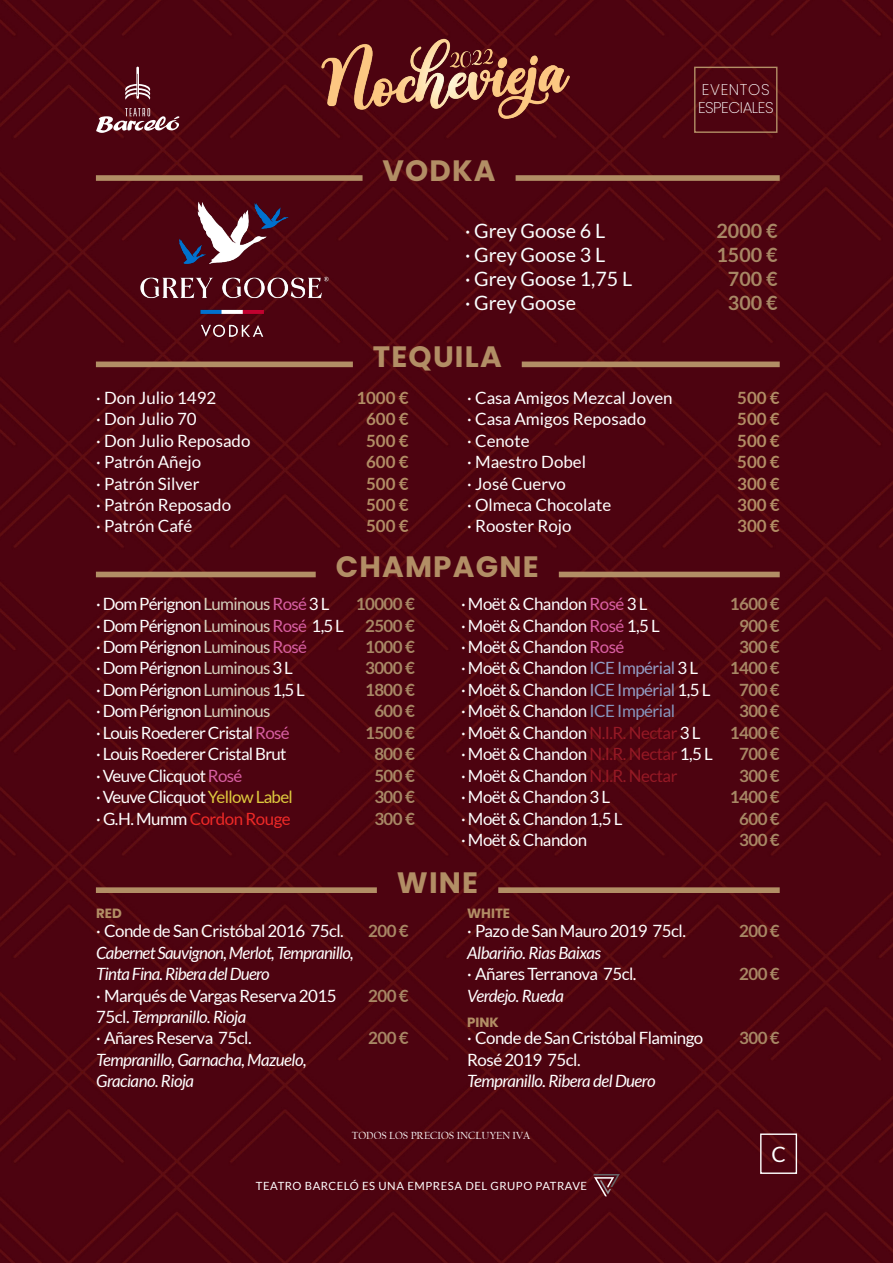
<style>
.page{position:relative;width:893px;height:1263px;background:#fff}
.page>*{position:absolute;margin:0;border:0;box-sizing:border-box;transform-origin:0 0}
.t1{font:700 29.4px "Poppins";letter-spacing:.04em;color:#b28e65}
.t2{font:21.15px "Lato";color:#fff}
.t3{font:19.8px "Lato";color:#faffff}
.t4{font:700 19.8px "Lato";color:#a88865}
.t5{font:16.95px/21.5px "Lato";letter-spacing:-.03em;color:#fff}
.t6{font:16.95px "Lato";color:#fff}
.t7{font:italic 16.95px/21.5px "Lato";letter-spacing:-.03em;color:#fff}
.t8{font:700 16.95px "Lato";letter-spacing:-.03em;color:#a88865}
.t9{font:700 16.95px "Lato";color:#b28e65}
.t10{font:16.95px "Lato";letter-spacing:-.03em;color:#ee2927}
.t11{font:200 15.45px "Poppins";letter-spacing:-.03em;color:#fff}
.t12{font:200 15.45px "Poppins";letter-spacing:.04em;color:#fff}
.t13{font:700 13.35px "Poppins";color:#b28e65}
.t14{font:11.25px "Lato";letter-spacing:.05em;color:#fff}
.t15{font:10.8px "Californian FB";color:#fff}
.s1{color:#d5d0bd}
.s2{color:#d85fa2}
.s3{color:#deca3e}
.s4{color:#fff}
.s5{color:#da5fa3}
.s6{color:#929cc3}
.s7{color:#8796bd}
.s8{color:#951925}
.s9{font-style:italic}
</style>
<div class="page">
<img style="left:0;top:0;width:893px;height:1263px">
<div style="left:522px;top:361px;width:258px;height:6px;background:#b28e65"></div>
<div style="left:498px;top:887px;width:282px;height:6px;background:#b28e65"></div>
<div style="left:96px;top:361px;width:257px;height:6px;background:#b28e65"></div>
<div style="left:96px;top:887px;width:281px;height:6px;background:#b28e65"></div>
<div style="left:516px;top:175px;width:264px;height:6px;background:#b28e65"></div>
<div style="left:96px;top:175px;width:267px;height:6px;background:#b28e65"></div>
<div style="left:96px;top:572px;width:220px;height:5px;background:#b28e65"></div>
<div style="left:559px;top:572px;width:221px;height:5px;background:#b28e65"></div>
<svg style="left:125px;top:67px;width:25px;height:33px"></svg>
<svg style="left:95px;top:108px;width:88px;height:25px"></svg>
<div style="left:694px;top:67px;width:83px;height:66px;border:1px solid #b28e65"></div>
<div style="left:760px;top:1133px;width:37px;height:41px;border:1px solid #fff"></div>
<svg style="left:593px;top:1174px;width:27px;height:22px"></svg>
<img style="left:102px;top:163px;width:258px;height:211px">
<img style="left:317px;top:38px;width:256px;height:83px">
<p class="t6" style="left:96px;top:388px;width:122px">· Don Julio 1492</p>
<p class="t6" style="left:96px;top:410px;width:102px">· Don Julio 70</p>
<p class="t6" style="left:96px;top:431px;width:156px">· Don Julio Reposado</p>
<p class="t6" style="left:96px;top:453px;width:107px">· Patrón Añejo</p>
<p class="t6" style="left:96px;top:474px;width:105px">· Patrón Silver</p>
<p class="t6" style="left:96px;top:495px;width:136px">· Patrón Reposado</p>
<p class="t6" style="left:96px;top:517px;width:98px">· Patrón Café</p>
<p class="t1" style="left:382px;top:154px;width:115px">VODKA</p>
<p class="t3" style="left:465px;top:220px;width:142px">· Grey Goose 6 L</p>
<p class="t3" style="left:465px;top:244px;width:142px">· Grey Goose 3 L</p>
<p class="t3" style="left:465px;top:268px;width:169px">· Grey Goose 1,75 L</p>
<p class="t3" style="left:465px;top:292px;width:112px">· Grey Goose</p>
<p class="t1" style="left:373px;top:340px;width:130px">TEQUILA</p>
<p class="t9" style="left:356px;top:388px;width:54px">1000 €</p>
<p class="t9" style="left:366px;top:409px;width:44px">600 €</p>
<p class="t9" style="left:366px;top:431px;width:44px">500 €</p>
<p class="t9" style="left:366px;top:452px;width:44px">600 €</p>
<p class="t9" style="left:366px;top:474px;width:44px">500 €</p>
<p class="t9" style="left:366px;top:495px;width:44px">500 €</p>
<p class="t9" style="left:366px;top:517px;width:44px">500 €</p>
<p class="t6" style="left:467px;top:388px;width:207px">· Casa Amigos Mezcal Joven</p>
<p class="t6" style="left:467px;top:410px;width:180px">· Casa Amigos Reposado</p>
<p class="t5" style="left:467px;top:430px;width:64px">· Cenote</p>
<p class="t6" style="left:467px;top:453px;width:120px">· Maestro Dobel</p>
<p class="t6" style="left:467px;top:474px;width:100px">· José Cuervo</p>
<p class="t6" style="left:467px;top:495px;width:146px">· Olmeca Chocolate</p>
<p class="t6" style="left:467px;top:517px;width:106px">· Rooster Rojo</p>
<p class="t1" style="left:336px;top:550px;width:204px">CHAMPAGNE</p>
<p class="t12" style="left:702px;top:81px;width:69px">EVENTOS</p>
<p class="t11" style="left:698px;top:99px;width:77px">ESPECIALES</p>
<p class="t4" style="left:716px;top:219px;width:63px">2000 €</p>
<p class="t4" style="left:716px;top:243px;width:63px">1500 €</p>
<p class="t4" style="left:728px;top:267px;width:51px">700 €</p>
<p class="t4" style="left:728px;top:291px;width:51px">300 €</p>
<p class="t9" style="left:737px;top:388px;width:44px">500 €</p>
<p class="t9" style="left:737px;top:409px;width:44px">500 €</p>
<p class="t9" style="left:737px;top:431px;width:44px">500 €</p>
<p class="t9" style="left:737px;top:452px;width:44px">500 €</p>
<p class="t9" style="left:737px;top:474px;width:44px">300 €</p>
<p class="t9" style="left:737px;top:495px;width:44px">300 €</p>
<p class="t9" style="left:737px;top:517px;width:44px">300 €</p>
<p class="t5" style="left:96px;top:593px;width:235px">· Dom Pérignon<span class="s1">Luminous</span><span class="s2">Rosé</span>3 L</p>
<p class="t5" style="left:96px;top:615px;width:249px">· Dom Pérignon<span class="s1">Luminous</span><span class="s2">Rosé</span> 1,5 L</p>
<p class="t5" style="left:96px;top:636px;width:212px">· Dom Pérignon<span class="s1">Luminous</span><span class="s2">Rosé</span></p>
<p class="t5" style="left:96px;top:657px;width:198px">· Dom Pérignon <span class="s1">Luminous</span>3 L</p>
<p class="t5" style="left:96px;top:679px;width:210px">· Dom Pérignon <span class="s1">Luminous</span>1,5 L</p>
<p class="t5" style="left:96px;top:700px;width:176px">· Dom Pérignon<span class="s1">Luminous</span></p>
<p class="t5" style="left:96px;top:722px;width:195px">· Louis Roederer Cristal<span class="s2">Rosé</span></p>
<p class="t5" style="left:96px;top:743px;width:192px">· Louis Roederer Cristal Brut</p>
<p class="t5" style="left:96px;top:765px;width:148px">· Veuve Clicquot <span class="s2">Rosé</span></p>
<p class="t5" style="left:96px;top:786px;width:198px">· Veuve Clicquot<span class="s3">Yellow Label</span></p>
<p class="t10" style="left:96px;top:809px;width:196px"><span class="s4">· G.H. Mumm</span> Cordon Rouge</p>
<p class="t8" style="left:356px;top:594px;width:61px">10000 €</p>
<p class="t8" style="left:365px;top:616px;width:51px">2500 €</p>
<p class="t8" style="left:365px;top:637px;width:51px">1000 €</p>
<p class="t8" style="left:365px;top:659px;width:51px">3000 €</p>
<p class="t8" style="left:365px;top:680px;width:51px">1800 €</p>
<p class="t8" style="left:374px;top:701px;width:42px">600 €</p>
<p class="t8" style="left:365px;top:723px;width:51px">1500 €</p>
<p class="t8" style="left:374px;top:744px;width:42px">800 €</p>
<p class="t8" style="left:374px;top:766px;width:42px">500 €</p>
<p class="t8" style="left:374px;top:787px;width:42px">300 €</p>
<p class="t8" style="left:374px;top:809px;width:42px">300 €</p>
<p class="t5" style="left:461px;top:593px;width:188px">· Moët &amp; Chandon <span class="s5">Rosé</span> 3 L</p>
<p class="t5" style="left:461px;top:615px;width:200px">· Moët &amp; Chandon <span class="s5">Rosé</span> 1,5 L</p>
<p class="t5" style="left:461px;top:636px;width:165px">· Moët &amp; Chandon <span class="s5">Rosé</span></p>
<p class="t5" style="left:461px;top:657px;width:239px">· Moët &amp; Chandon <span class="s6">ICE Impérial</span> 3 L</p>
<p class="t5" style="left:461px;top:679px;width:251px">· Moët &amp; Chandon <span class="s6">ICE Impérial</span> 1,5 L</p>
<p class="t5" style="left:461px;top:700px;width:216px">· Moët &amp; Chandon <span class="s7">ICE Impérial</span></p>
<p class="t5" style="left:461px;top:722px;width:241px">· Moët &amp; Chandon <span class="s8">N.I.R. Nectar</span> 3 L</p>
<p class="t5" style="left:461px;top:743px;width:253px">· Moët &amp; Chandon <span class="s8">N.I.R. Nectar</span> 1,5 L</p>
<p class="t5" style="left:461px;top:765px;width:218px">· Moët &amp; Chandon <span class="s8">N.I.R. Nectar</span></p>
<p class="t5" style="left:461px;top:786px;width:151px">· Moët &amp; Chandon 3 L</p>
<p class="t5" style="left:461px;top:807px;width:163px">· Moët &amp; Chandon 1,5 L</p>
<p class="t5" style="left:461px;top:829px;width:128px">· Moët &amp; Chandon</p>
<p class="t1" style="left:397px;top:865px;width:83px">WINE</p>
<p class="t13" style="left:96px;top:905px;width:27px">RED</p>
<p class="t13" style="left:467px;top:905px;width:44px">WHITE</p>
<p class="t5" style="left:96px;top:920px;width:249px">· Conde de San Cristóbal 2016 75cl.</p>
<p class="t7" style="left:96px;top:942px;width:259px">Cabernet Sauvignon, Merlot, Tempranillo,<br>Tinta Fina. Ribera del Duero</p>
<p class="t5" style="left:96px;top:984px;width:242px">· Marqués de Vargas Reserva 2015<br>75cl. <span class="s9">Tempranillo. Rioja</span></p>
<p class="t5" style="left:96px;top:1027px;width:157px">· Añares Reserva 75cl.</p>
<p class="t7" style="left:96px;top:1049px;width:212px">Tempranillo, Garnacha, Mazuelo,<br>Graciano. Rioja</p>
<p class="t8" style="left:368px;top:921px;width:42px">200 €</p>
<p class="t8" style="left:368px;top:986px;width:42px">200 €</p>
<p class="t8" style="left:368px;top:1028px;width:42px">200 €</p>
<p class="t5" style="left:467px;top:920px;width:220px">· Pazo de San Mauro 2019 75cl.</p>
<p class="t7" style="left:467px;top:942px;width:135px">Albariño. Rias Baixas</p>
<p class="t5" style="left:467px;top:963px;width:171px">· Añares Terranova 75cl.</p>
<p class="t7" style="left:467px;top:985px;width:98px">Verdejo. Rueda</p>
<p class="t5" style="left:467px;top:1027px;width:238px">· Conde de San Cristóbal Flamingo<br>Rosé 2019 75cl.</p>
<p class="t7" style="left:467px;top:1071px;width:190px">Tempranillo. Ribera del Duero</p>
<p class="t13" style="left:467px;top:1014px;width:33px">PINK</p>
<p class="t15" style="left:352px;top:1130px;width:180px">TODOS LOS PRECIOS INCLUYEN IVA</p>
<p class="t14" style="left:256px;top:1179px;width:333px">TEATRO BARCELÓ ES UNA EMPRESA DEL GRUPO PATRAVE</p>
<p class="t8" style="left:730px;top:594px;width:51px">1600 €</p>
<p class="t8" style="left:739px;top:616px;width:42px">900 €</p>
<p class="t8" style="left:739px;top:637px;width:42px">300 €</p>
<p class="t8" style="left:730px;top:659px;width:51px">1400 €</p>
<p class="t8" style="left:739px;top:680px;width:42px">700 €</p>
<p class="t8" style="left:739px;top:701px;width:42px">300 €</p>
<p class="t8" style="left:730px;top:723px;width:51px">1400 €</p>
<p class="t8" style="left:739px;top:744px;width:42px">700 €</p>
<p class="t8" style="left:739px;top:766px;width:42px">300 €</p>
<p class="t8" style="left:730px;top:787px;width:51px">1400 €</p>
<p class="t8" style="left:739px;top:809px;width:42px">600 €</p>
<p class="t8" style="left:739px;top:830px;width:42px">300 €</p>
<p class="t8" style="left:739px;top:921px;width:42px">200 €</p>
<p class="t8" style="left:739px;top:964px;width:42px">200 €</p>
<p class="t8" style="left:739px;top:1028px;width:42px">300 €</p>
<p class="t2" style="left:771px;top:1142px;width:16px">C</p>
</div>
